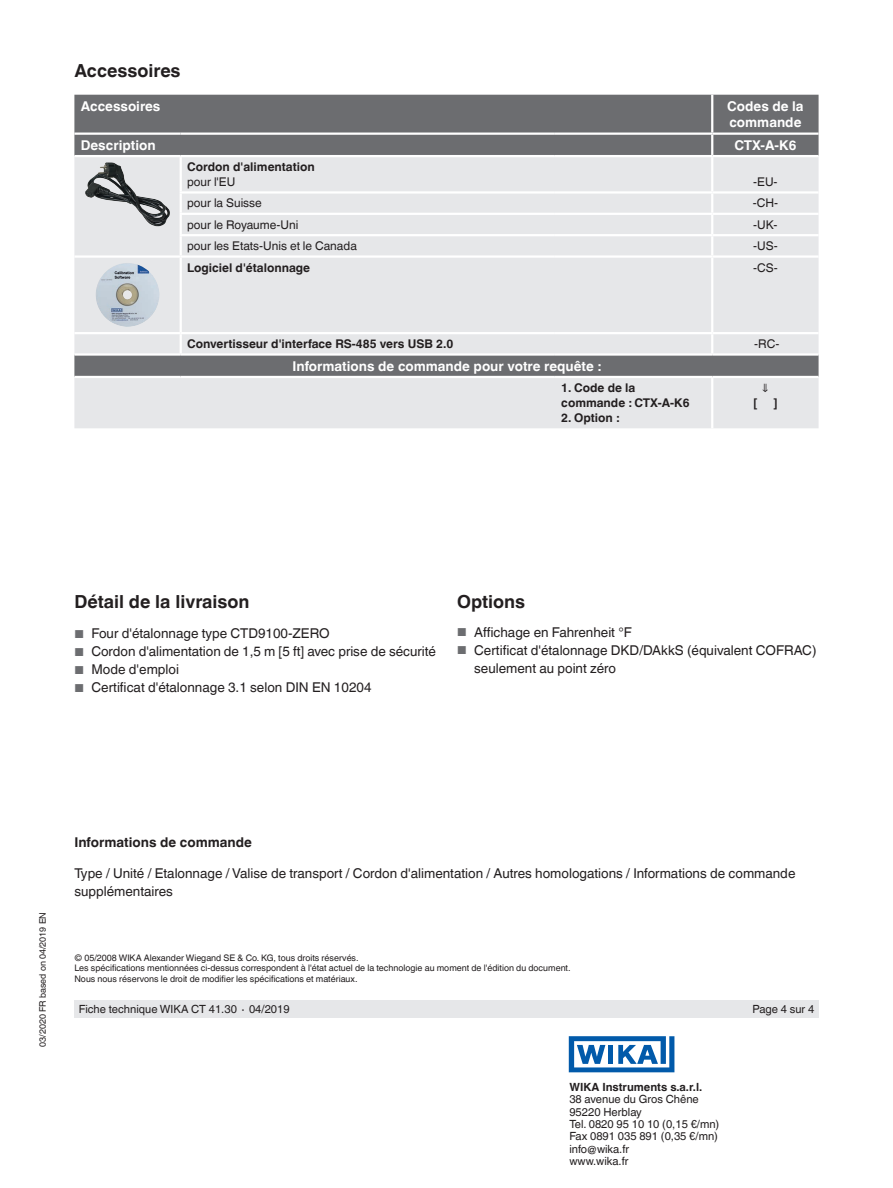
<style>
.page{position:relative;width:893px;height:1188px;background:#fff}
.page>*{position:absolute;margin:0;border:0;box-sizing:border-box;transform-origin:0 0}
.t1{font:700 18px "Helvetica World";color:#231f20}
.t2{font:13.5px/18px "Helvetica World";color:#231f20}
.t3{font:700 13.5px/16.5px "Helvetica World";color:#fff}
.t4{font:700 13.5px "Helvetica World";color:#231f20}
.t5{font:700 12px/15px "Helvetica World";color:#231f20}
.t6{font:12px "Helvetica World";color:#231f20}
.t7{font:11.25px/12.3px "Helvetica World";color:#231f20}
.t8{font:700 11.25px "Helvetica World";color:#231f20}
.t9{font:9px/10.5px "Helvetica World";color:#231f20}
.s1{font-size:11.55px;color:#6c6d70}
</style>
<div class="page">
<div style="left:74px;top:1000px;width:745px;height:18px;background:#e6e7e9"></div>
<svg style="left:569px;top:1036px;width:105px;height:36px"></svg>
<div style="left:74px;top:95px;width:745px;height:60px;background:#6c6d70"></div>
<svg style="left:74px;top:157px;width:745px;height:271px;background:#dcdddf"></svg>
<hr style="left:712px;top:191px;width:107px;height:3px;background:#fff">
<hr style="left:712px;top:213px;width:107px;height:2px;background:#fff">
<hr style="left:712px;top:234px;width:107px;height:2px;background:#fff">
<hr style="left:712px;top:133px;width:107px;height:2px;background:#fff">
<hr style="left:711px;top:135px;width:2px;height:20px;background:#fff">
<hr style="left:711px;top:95px;width:2px;height:38px;background:#fff">
<hr style="left:74px;top:133px;width:107px;height:2px;background:#fff">
<hr style="left:181px;top:133px;width:374px;height:2px;background:#fff">
<hr style="left:555px;top:133px;width:157px;height:2px;background:#fff">
<hr style="left:712px;top:376px;width:107px;height:2px;background:#fff">
<hr style="left:555px;top:376px;width:157px;height:2px;background:#fff">
<hr style="left:711px;top:378px;width:2px;height:50px;background:#fff">
<hr style="left:74px;top:255px;width:107px;height:3px;background:#fff">
<hr style="left:74px;top:332px;width:107px;height:2px;background:#fff">
<hr style="left:74px;top:353px;width:107px;height:3px;background:#fff">
<hr style="left:181px;top:353px;width:374px;height:3px;background:#fff">
<hr style="left:555px;top:353px;width:157px;height:3px;background:#fff">
<hr style="left:712px;top:353px;width:107px;height:3px;background:#fff">
<hr style="left:180px;top:157px;width:2px;height:34px;background:#fff">
<hr style="left:711px;top:157px;width:2px;height:34px;background:#fff">
<hr style="left:180px;top:191px;width:375px;height:3px;background:#fff">
<hr style="left:555px;top:191px;width:157px;height:3px;background:#fff">
<hr style="left:180px;top:213px;width:375px;height:2px;background:#fff">
<hr style="left:555px;top:213px;width:157px;height:2px;background:#fff">
<hr style="left:180px;top:234px;width:375px;height:2px;background:#fff">
<svg style="left:180px;top:194px;width:2px;height:61px"></svg>
<hr style="left:555px;top:234px;width:157px;height:2px;background:#fff">
<svg style="left:711px;top:194px;width:2px;height:61px"></svg>
<hr style="left:181px;top:255px;width:374px;height:3px;background:#fff">
<hr style="left:180px;top:258px;width:2px;height:74px;background:#fff">
<hr style="left:555px;top:255px;width:157px;height:3px;background:#fff">
<hr style="left:181px;top:332px;width:374px;height:2px;background:#fff">
<svg style="left:180px;top:334px;width:2px;height:19px"></svg>
<hr style="left:555px;top:332px;width:157px;height:2px;background:#fff">
<hr style="left:712px;top:255px;width:107px;height:3px;background:#fff">
<hr style="left:711px;top:258px;width:2px;height:74px;background:#fff">
<hr style="left:712px;top:332px;width:107px;height:2px;background:#fff">
<svg style="left:711px;top:334px;width:2px;height:19px"></svg>
<hr style="left:74px;top:376px;width:107px;height:2px;background:#fff">
<hr style="left:181px;top:376px;width:374px;height:2px;background:#fff">
<img style="left:85px;top:162px;width:86px;height:64px">
<img style="left:96px;top:263px;width:63px;height:64px">
<h1 class="t1" style="left:74px;top:60px;width:108px">Accessoires</h1>
<p class="t3" style="left:81px;top:98px;width:81px">Accessoires</p>
<p class="t3" style="left:727px;top:98px;width:78px">Codes de la commande</p>
<p class="t3" style="left:81px;top:137px;width:76px">Description</p>
<p class="t3" style="left:734px;top:137px;width:64px">CTX-A-K6</p>
<p class="t5" style="left:187px;top:159px;width:129px">Cordon d'alimentation</p>
<p class="t6" style="left:187px;top:175px;width:50px">pour l'EU</p>
<p class="t6" style="left:753px;top:175px;width:26px">-EU-</p>
<p class="t6" style="left:187px;top:196px;width:76px">pour la Suisse</p>
<p class="t6" style="left:753px;top:196px;width:27px">-CH-</p>
<p class="t6" style="left:187px;top:218px;width:113px">pour le Royaume-Uni</p>
<p class="t6" style="left:753px;top:218px;width:26px">-UK-</p>
<p class="t6" style="left:187px;top:239px;width:171px">pour les Etats-Unis et le Canada</p>
<p class="t6" style="left:753px;top:239px;width:26px">-US-</p>
<p class="t5" style="left:187px;top:260px;width:125px">Logiciel d'étalonnage</p>
<p class="t6" style="left:753px;top:260px;width:26px">-CS-</p>
<p class="t5" style="left:187px;top:337px;width:268px">Convertisseur d'interface RS-485 vers USB 2.0</p>
<p class="t6" style="left:754px;top:337px;width:27px">-RC-</p>
<p class="t3" style="left:292px;top:358px;width:310px">Informations de commande pour votre requête :</p>
<p class="t5" style="left:561px;top:380px;width:130px">1. Code de la commande : CTX-A-K6</p>
<p class="t5" style="left:561px;top:410px;width:60px">2. Option :</p>
<p class="t6" style="left:762px;top:381px;width:9px">⇓</p>
<p class="t5" style="left:753px;top:395px;width:5px">[</p>
<p class="t5" style="left:773px;top:395px;width:5px">]</p>
<h1 class="t1" style="left:74px;top:591px;width:177px">Détail de la livraison</h1>
<p class="t2" style="left:74px;top:625px;width:257px"><span class="s1">■</span> Four d'étalonnage type CTD9100-ZERO</p>
<p class="t2" style="left:74px;top:643px;width:363px"><span class="s1">■</span> Cordon d'alimentation de 1,5 m [5 ft] avec prise de sécurité</p>
<p class="t2" style="left:74px;top:661px;width:106px"><span class="s1">■</span> Mode d'emploi</p>
<p class="t2" style="left:74px;top:679px;width:299px"><span class="s1">■</span> Certificat d'étalonnage 3.1 selon DIN EN 10204</p>
<h1 class="t1" style="left:457px;top:591px;width:70px">Options</h1>
<p class="t2" style="left:457px;top:623px;width:176px"><span class="s1">■</span> Affichage en Fahrenheit °F</p>
<p class="t2" style="left:474px;top:641px;width:344px;text-indent:-17px"><span class="s1">■</span> Certificat d'étalonnage DKD/DAkkS (équivalent COFRAC) seulement au point zéro</p>
<p class="t9" style="left:37px;top:1047px;width:136px;rotate:-90deg">03/2020 FR based on 04/2019 EN</p>
<p class="t4" style="left:74px;top:835px;width:179px">Informations de commande</p>
<p class="t2" style="left:74px;top:864px;width:722px">Type / Unité / Etalonnage / Valise de transport / Cordon d'alimentation / Autres homologations / Informations de commande supplémentaires</p>
<p class="t9" style="left:74px;top:952px;width:498px">© 05/2008 WIKA Alexander Wiegand SE &amp; Co. KG, tous droits réservés.<br>Les spécifications mentionnées ci-dessus correspondent à l'état actuel de la technologie au moment de l'édition du document.<br>Nous nous réservons le droit de modifier les spécifications et matériaux.</p>
<p class="t7" style="left:79px;top:1003px;width:213px">Fiche technique WIKA CT 41.30 ∙ 04/2019</p>
<p class="t7" style="left:753px;top:1003px;width:63px">Page 4 sur 4</p>
<p class="t8" style="left:569px;top:1081px;width:134px">WIKA Instruments s.a.r.l.</p>
<p class="t7" style="left:569px;top:1093px;width:151px">38 avenue du Gros Chêne<br>95220 Herblay<br>Tel. 0820 95 10 10 (0,15 €/mn)<br>Fax 0891 035 891 (0,35 €/mn) info@wika.fr<br>www.wika.fr</p>
</div>
